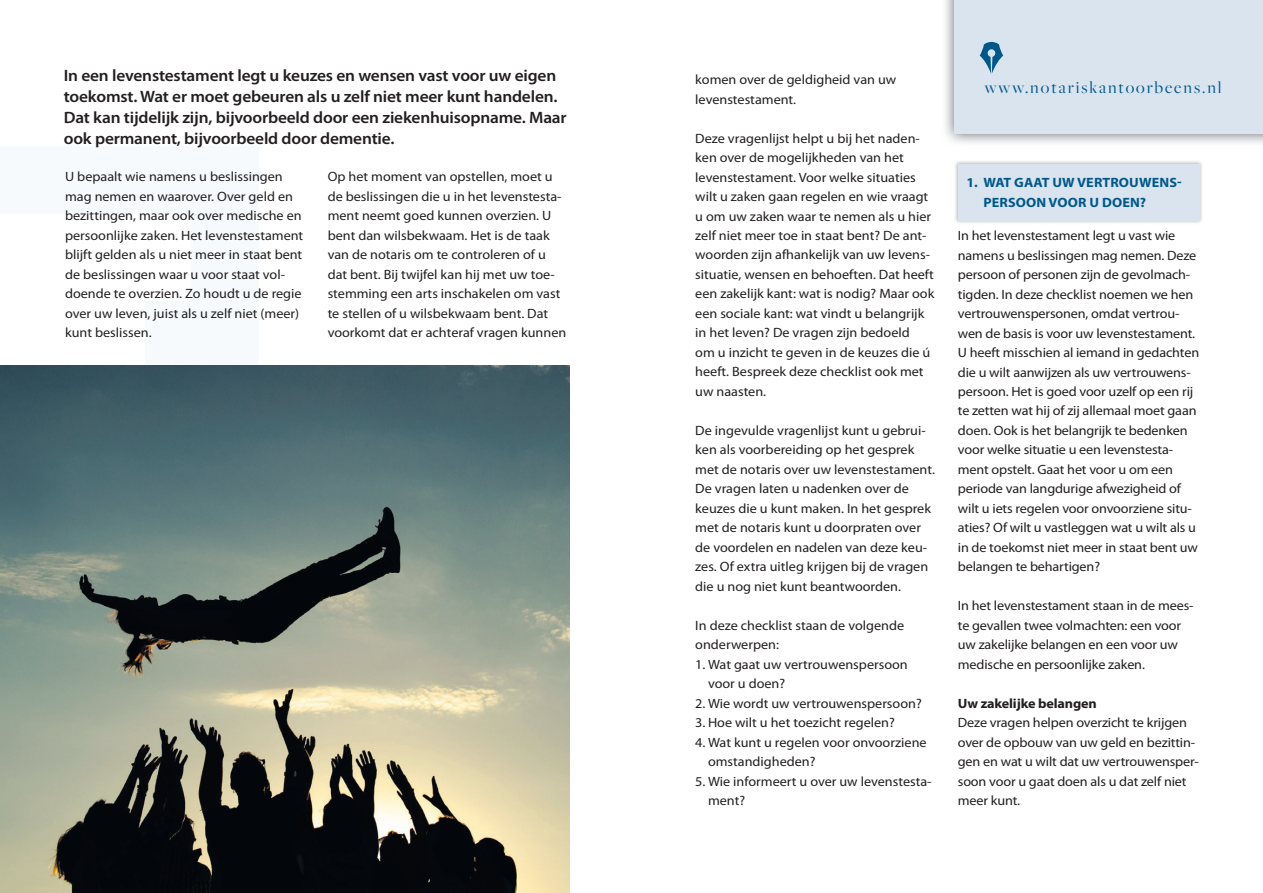
<style>
.page{position:relative;width:1263px;height:893px;background:#fff}
.page>*{position:absolute;margin:0;border:0;box-sizing:border-box;transform-origin:0 0}
.t1{font:17.7px "Freight Big Pro";letter-spacing:.11em;color:#00588a}
.t2{font:600 16.5px/21px "Myriad Pro";letter-spacing:-.01em;color:#231f20;scale:1.05 1}
.t3{font:13.5px/19.5px "Myriad Pro";color:#231f20;scale:1.05 1}
.t4{font:700 13.5px/19.5px "Myriad Pro";letter-spacing:.01em;color:#00588a;scale:1.05 1}
.t5{font:700 13.5px "Myriad Pro";letter-spacing:-.01em;color:#231f20;scale:1.05 1}
</style>
<div class="page">
<img style="left:955px;top:161px;width:247px;height:62px">
<div style="left:958px;top:164px;width:241px;height:57px;background:#d9e4ef"></div>
<img style="left:945px;top:0;width:318px;height:143px">
<div style="left:955px;top:0;width:308px;height:134px;background:#d9e4ef"></div>
<svg style="left:980px;top:42px;width:23px;height:32px"></svg>
<img style="left:0;top:366px;width:569px;height:527px">
<p class="t2" style="left:64px;top:65px;width:480px">In een levenstestament legt u keuzes en wensen vast voor uw eigen toekomst. Wat er moet gebeuren als u zelf niet meer kunt handelen.<br>Dat kan tijdelijk zijn, bijvoorbeeld door een ziekenhuisopname. Maar ook permanent, bijvoorbeeld door dementie.</p>
<p class="t3" style="left:695px;top:70px;width:193px">komen over de geldigheid van uw levenstestament.</p>
<p class="t3" style="left:695px;top:128px;width:229px">Deze vragenlijst helpt u bij het naden&shy;ken over de mogelijkheden van het levenstestament. Voor welke situaties wilt u zaken gaan regelen en wie vraagt u om uw zaken waar te nemen als u hier zelf niet meer toe in staat bent? De ant&shy;woorden zijn afhankelijk van uw levens&shy;situatie, wensen en behoeften. Dat heeft een zakelijk kant: wat is nodig? Maar ook een sociale kant: wat vindt u belangrijk in het leven? De vragen zijn bedoeld<br>om u inzicht te geven in de keuzes die ú heeft. Bespreek deze checklist ook met uw naasten.</p>
<p class="t3" style="left:695px;top:420px;width:230px">De ingevulde vragenlijst kunt u gebrui&shy;ken als voorbereiding op het gesprek met de notaris over uw levenstestament.<br>De vragen laten u nadenken over de keuzes die u kunt maken. In het gesprek met de notaris kunt u doorpraten over de voordelen en nadelen van deze keu&shy;zes. Of extra uitleg krijgen bij de vragen die u nog niet kunt beantwoorden.</p>
<p class="t3" style="left:695px;top:615px;width:200px">In deze checklist staan de volgende onderwerpen:</p>
<p class="t3" style="left:708px;top:654px;width:192px;text-indent:-13px">1. Wat gaat uw vertrouwenspersoon voor u doen?</p>
<p class="t3" style="left:695px;top:693px;width:217px">2. Wie wordt uw vertrouwenspersoon?</p>
<p class="t3" style="left:695px;top:713px;width:192px">3. Hoe wilt u het toezicht regelen?</p>
<p class="t3" style="left:708px;top:732px;width:210px;text-indent:-13px">4. Wat kunt u regelen voor onvoorziene omstandigheden?</p>
<p class="t3" style="left:708px;top:771px;width:214px;text-indent:-13px">5. Wie informeert u over uw levenstesta&shy;ment?</p>
<p class="t3" style="left:65px;top:167px;width:228px">U bepaalt wie namens u beslissingen mag nemen en waarover. Over geld en bezittingen, maar ook over medische en persoonlijke zaken. Het levenstestament blijft gelden als u niet meer in staat bent de beslissingen waar u voor staat vol&shy;doende te overzien. Zo houdt u de regie over uw leven, juist als u zelf niet (meer) kunt beslissen.</p>
<p class="t3" style="left:328px;top:167px;width:229px">Op het moment van opstellen, moet u de beslissingen die u in het levenstesta&shy;ment neemt goed kunnen overzien. U bent dan wilsbekwaam. Het is de taak van de notaris om te controleren of u dat bent. Bij twijfel kan hij met uw toe&shy;stemming een arts inschakelen om vast te stellen of u wilsbekwaam bent. Dat voorkomt dat er achteraf vragen kunnen</p>
<h1 class="t1" style="left:984px;top:76px;width:239px">www.notariskantoorbeens.nl</h1>
<p class="t4" style="left:983px;top:173px;width:190px;text-indent:-17px">1. WAT GAAT UW VERTROUWENS-<br>PERSOON VOOR U DOEN?</p>
<p class="t3" style="left:958px;top:226px;width:231px">In het levenstestament legt u vast wie namens u beslissingen mag nemen. Deze persoon of personen zijn de gevolmach&shy;tigden. In deze checklist noemen we hen vertrouwenspersonen, omdat vertrou&shy;wen de basis is voor uw levenstestament.<br>U heeft misschien al iemand in gedachten die u wilt aanwijzen als uw vertrouwens&shy;persoon. Het is goed voor uzelf op een rij te zetten wat hij of zij allemaal moet gaan doen. Ook is het belangrijk te bedenken voor welke situatie u een levenstesta&shy;ment opstelt. Gaat het voor u om een periode van langdurige afwezigheid of wilt u iets regelen voor onvoorziene situ&shy;aties? Of wilt u vastleggen wat u wilt als u in de toekomst niet meer in staat bent uw belangen te behartigen?</p>
<p class="t3" style="left:958px;top:596px;width:226px">In het levenstestament staan in de mees&shy;te gevallen twee volmachten: een voor uw zakelijke belangen en een voor uw medische en persoonlijke zaken.</p>
<p class="t5" style="left:958px;top:695px;width:134px">Uw zakelijke belangen</p>
<p class="t3" style="left:958px;top:713px;width:231px">Deze vragen helpen overzicht te krijgen over de opbouw van uw geld en bezittin&shy;gen en wat u wilt dat uw vertrouwensper&shy;soon voor u gaat doen als u dat zelf niet meer kunt.</p>
</div>
